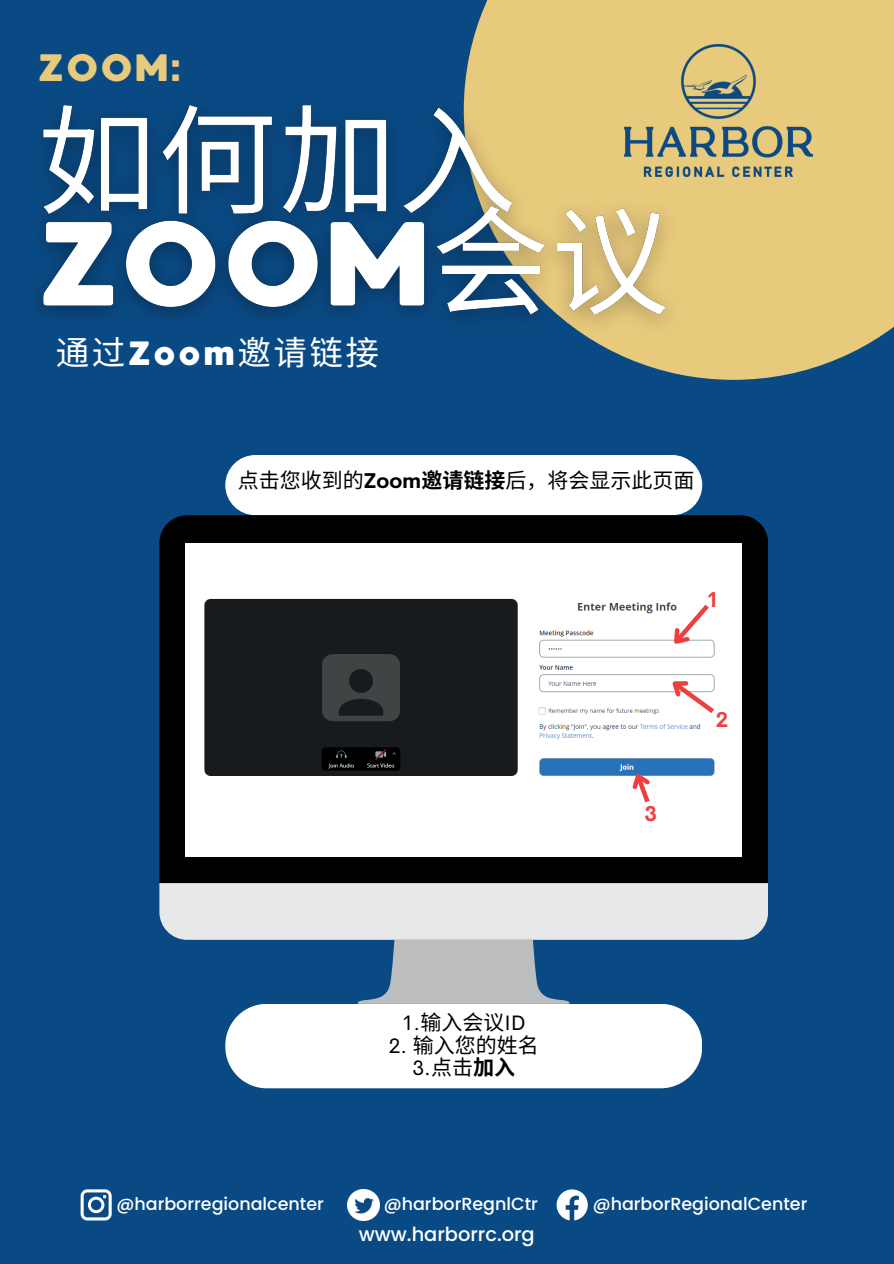
<style>
.page{position:relative;width:894px;height:1264px;background:#fff}
.page>*{position:absolute;margin:0;border:0;box-sizing:border-box;transform-origin:0 0}
.t1{font:38.1px "MADE Waffle Soft";color:#e8ca7d}
.t2{font:33.6px "Noto Sans CJ Ksc";letter-spacing:.07em;color:#fff}
.t3{font:700 21.15px "Cerebri Sans";color:#ee3f3e}
.t4{font:21px "Noto Sans CJ Ksc";color:#000}
.t5{font:21px "Cerebri Sans";color:#000}
.t6{font:500 19.35px "Poppins";color:#fff}
.t7{font:500 17.55px "Poppins";color:#fff}
.s1{font-family:"MADE Waffle Soft"}
.s2{font-family:"Cerebri Sans";font-weight:700}
.s3{font-weight:700}
.s4{font-family:"Noto Sans CJ Ksc"}
.s5{font-family:"Cerebri Sans"}
.s6{font-family:"Noto Sans CJ Ksc";font-weight:700}
</style>
<div class="page">
<div style="left:0;top:0;width:893px;height:1263px;background:#0a4a84"></div>
<div style="left:225px;top:455px;width:477px;height:60px;background:#fff;border-radius:30px"></div>
<div style="left:159px;top:515px;width:608px;height:368px;background:#000"></div>
<svg style="left:159px;top:883px;width:608px;height:120px"></svg>
<img style="left:185px;top:544px;width:556px;height:312px">
<div style="left:225px;top:1003px;width:477px;height:85px;background:#fff;border-radius:42px"></div>
<div style="left:463px;top:0;width:430px;height:380px;background:#e8ca7d"></div>
<img style="left:40px;top:78px;width:657px;height:274px">
<svg style="left:629px;top:769px;width:24px;height:38px"></svg>
<svg style="left:669px;top:599px;width:44px;height:49px;background:#f9e0e0"></svg>
<svg style="left:668px;top:677px;width:50px;height:40px;background:#fadfe0"></svg>
<svg style="left:556px;top:1189px;width:31px;height:31px"></svg>
<svg style="left:81px;top:1189px;width:31px;height:31px"></svg>
<img style="left:347px;top:1189px;width:32px;height:31px">
<img style="left:624px;top:45px;width:187px;height:131px">
<h1 class="t1" style="left:38px;top:45px;width:144px">ZOOM:</h1>
<h2 class="t2" style="left:56px;top:333px;width:325px">通过<span class="s1">Zoom</span>邀请链接</h2>
<p class="t4" style="left:238px;top:468px;width:455px">点击您收到的<span class="s2">Zoom</span><span class="s3">邀请链接</span>后，将会显示此页面</p>
<p class="t3" style="left:706px;top:583px;width:14px">1</p>
<p class="t3" style="left:644px;top:796px;width:14px">3</p>
<p class="t3" style="left:715px;top:702px;width:14px">2</p>
<p class="t5" style="left:401px;top:1006px;width:125px">1.<span class="s4">输入会议</span>ID</p>
<p class="t4" style="left:388px;top:1033px;width:151px"><span class="s5">2.</span> 输入您的姓名</p>
<p class="t5" style="left:412px;top:1051px;width:103px">3.<span class="s4">点击</span><span class="s6">加入</span></p>
<p class="t7" style="left:116px;top:1193px;width:209px">@harborregionalcenter</p>
<p class="t7" style="left:383px;top:1193px;width:156px">@harborRegnlCtr</p>
<p class="t7" style="left:592px;top:1193px;width:216px">@harborRegionalCenter</p>
<p class="t6" style="left:359px;top:1222px;width:177px">www.harborrc.org</p>
</div>
